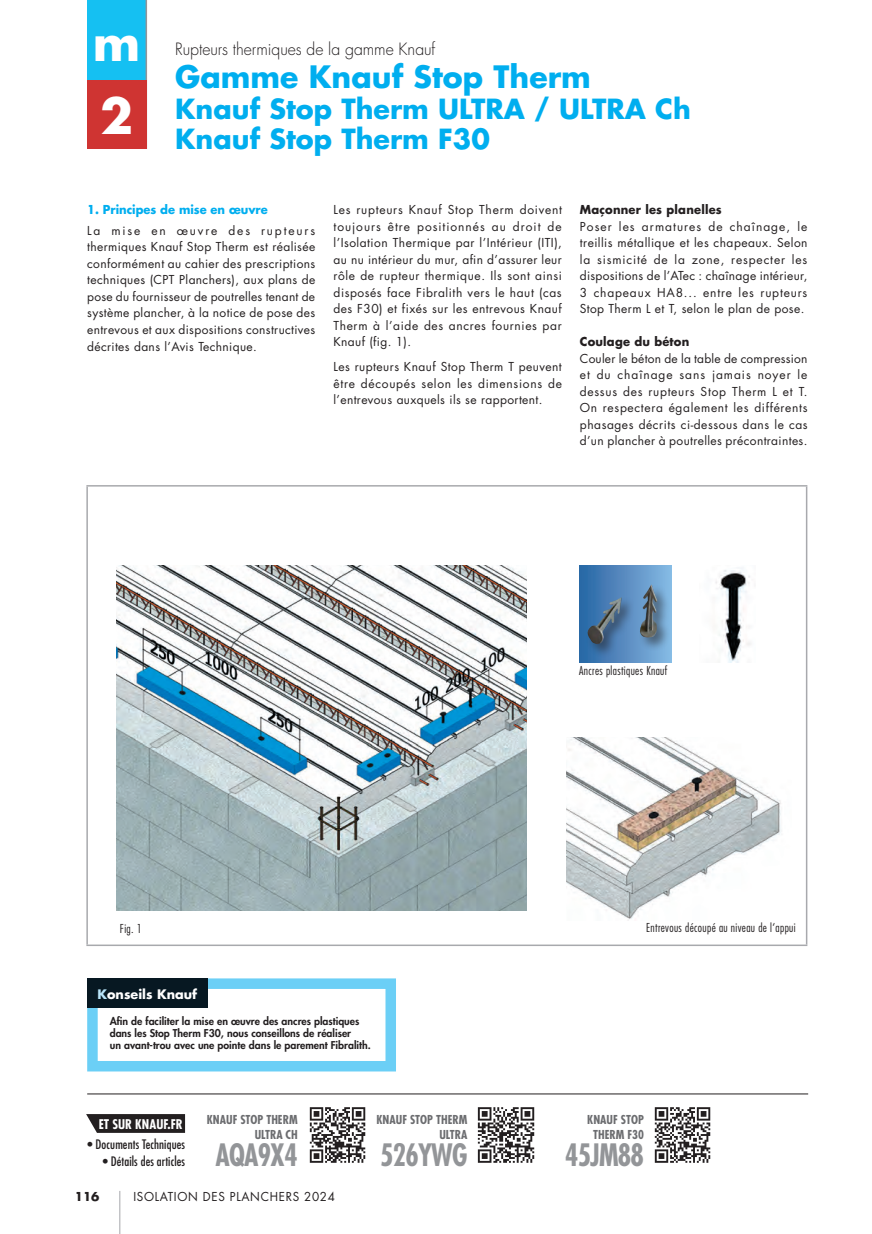
<style>
.page{position:relative;width:872px;height:1234px;background:#fff}
.page>*{position:absolute;margin:0;border:0;box-sizing:border-box;transform-origin:0 0}
.t1{font:700 48px/73.7px "Futura Std";color:#fff}
.t2{font:700 30px "Futura Std";color:#00aeef}
.t3{font:700 condensed 30px "Futura Std";letter-spacing:-.03em;color:#939598;scale:.91 1}
.t4{font:700 27px/29.5px "Futura Std";color:#00aeef}
.t5{font:300 16.5px "Futura Std";letter-spacing:-.005em;color:#231f20;scale:.96 1}
.t6{font:700 condensed 13.05px "Futura Std";color:#fff}
.t7{font:condensed 12.75px "Futura Std";letter-spacing:.01em;color:#231f20}
.t8{font:700 12.75px "Futura Std";color:#fff}
.t9{font:12px/16.5px "Futura Std";letter-spacing:.03em;color:#231f20;text-align:justify}
.t10{font:300 condensed 12px "Futura Std";letter-spacing:.03em;color:#231f20}
.t11{font:700 condensed 12px/15px "Futura Std";color:#6c6d70;text-align:right}
.t12{font:700 12px "Futura Std";letter-spacing:.015em;color:#231f20;scale:.96 1}
.t13{font:12px "Futura Std";letter-spacing:.06em;color:#231f20}
.t14{font:700 12px "Futura Std";letter-spacing:-.005em;color:#00aeef;scale:.96 1}
.t15{font:700 12px "Futura Std";letter-spacing:.015em;color:#231f20}
.t16{font:800 10.5px/12px "Futura Std";color:#231f20}
.s1{color:#b9e5fa}
</style>
<div class="page">
<div style="left:87px;top:0;width:59px;height:47px;background:#15c0f2"></div>
<div style="left:87px;top:13px;width:59px;height:68px;background:#15c0f2"></div>
<hr style="left:146px;top:0;width:1px;height:149px;background:#939598">
<hr style="left:119px;top:1190px;width:1px;height:43px;background:#bcbdc0">
<div style="left:87px;top:80px;width:59px;height:68px;background:#cf3432"></div>
<hr style="left:86px;top:485px;width:721px;height:1px;background:#a8a9ad">
<hr style="left:86px;top:486px;width:2px;height:458px;background:#a8a9ad">
<hr style="left:806px;top:486px;width:1px;height:458px;background:#a8a9ad">
<hr style="left:86px;top:944px;width:721px;height:1px;background:#a8a9ad">
<svg style="left:117px;top:565px;width:409px;height:345px"></svg>
<svg style="left:566px;top:737px;width:216px;height:184px"></svg>
<div style="left:579px;top:565px;width:92px;height:97px;background:linear-gradient(to right,#2864a2,#86b7e2)"></div>
<div style="left:585px;top:583px;width:86px;height:75px;background:#231f20;opacity:.5"></div>
<img style="left:602px;top:584px;width:57px;height:55px">
<svg style="left:715px;top:568px;width:36px;height:94px"></svg>
<div style="left:87px;top:978px;width:309px;height:93px;border:10px solid #6bcff6"></div>
<div style="left:87px;top:978px;width:120px;height:29px;background:#071822"></div>
<hr style="left:87px;top:1093px;width:721px;height:1px;background:#231f20">
<svg style="left:86px;top:1114px;width:99px;height:18px;background:#2f2b2c"></svg>
<img style="left:309px;top:1107px;width:57px;height:56px">
<img style="left:477px;top:1107px;width:58px;height:56px">
<img style="left:654px;top:1107px;width:57px;height:56px">
<h1 class="t1" style="left:93px;top:5px;width:49px">m<br>2</h1>
<h3 class="t5" style="left:175px;top:39px;width:272px">Rupteurs thermiques de la gamme Knauf</h3>
<h2 class="t2" style="left:175px;top:57px;width:417px">Gamme Knauf Stop Therm</h2>
<h3 class="t4" style="left:175px;top:94px;width:517px">Knauf Stop Therm ULTRA / ULTRA Ch<br>Knauf Stop Therm F30</h3>
<p class="t14" style="left:87px;top:202px;width:189px">1. Principes de mise en œuvre</p>
<p class="t9" style="left:87px;top:222px;width:230px">La mise en œuvre des rupteurs thermiques Knauf Stop Therm est réalisée conformément au cahier des prescriptions techniques (CPT Planchers), aux plans de pose du fournisseur de poutrelles tenant de système plancher, à la notice de pose des entrevous et aux dispositions constructives décrites dans l’Avis Technique.</p>
<p class="t9" style="left:333px;top:201px;width:230px">Les rupteurs Knauf Stop Therm doivent toujours être positionnés au droit de l’Isolation Thermique par l’Intérieur (ITI), au nu intérieur du mur, afin d’assurer leur rôle de rupteur thermique. Ils sont ainsi disposés face Fibralith vers le haut (cas des F30) et fixés sur les entrevous Knauf Therm à l’aide des ancres fournies par Knauf (fig. 1).</p>
<p class="t9" style="left:333px;top:358px;width:230px">Les rupteurs Knauf Stop Therm T peuvent être découpés selon les dimensions de l’entrevous auxquels ils se rapportent.</p>
<p class="t12" style="left:580px;top:202px;width:149px">Maçonner les planelles</p>
<p class="t9" style="left:580px;top:218px;width:229px">Poser les armatures de chaînage, le treillis métallique et les chapeaux. Selon la sismicité de la zone, respecter les dispositions de l’ATec : chaînage intérieur, 3 chapeaux HA8... entre les rupteurs Stop Therm L et T, selon le plan de pose.</p>
<p class="t12" style="left:580px;top:334px;width:116px">Coulage du béton</p>
<p class="t9" style="left:580px;top:350px;width:229px">Couler le béton de la table de compression et du chaînage sans jamais noyer le dessus des rupteurs Stop Therm L et T.<br>On respectera également les différents phasages décrits ci-dessous dans le cas d’un plancher à poutrelles précontraintes.</p>
<p class="t10" style="left:579px;top:663px;width:90px">Ancres plastiques Knauf</p>
<p class="t10" style="left:120px;top:921px;width:24px">Fig. 1</p>
<p class="t8" style="left:97px;top:985px;width:101px"><span class="s1">K</span>onseils Knauf</p>
<p class="t16" style="left:110px;top:1014px;width:262px">Afin de faciliter la mise en œuvre des ancres plastiques dans les Stop Therm F30, nous conseillons de réaliser<br>un avant-trou avec une pointe dans le parement Fibralith.</p>
<p class="t10" style="left:646px;top:920px;width:151px">Entrevous découpé au niveau de l‘appui</p>
<p class="t6" style="left:99px;top:1115px;width:86px">ET SUR KNAUF.FR</p>
<p class="t7" style="left:88px;top:1136px;width:99px">• Documents Techniques</p>
<p class="t7" style="left:103px;top:1153px;width:84px">• Détails des articles</p>
<p class="t11" style="left:207px;top:1111px;width:92px">KNAUF STOP THERM<br>ULTRA CH</p>
<h2 class="t3" style="left:215px;top:1135px;width:92px">AQA9X4</h2>
<p class="t15" style="left:75px;top:1187px;width:26px">116</p>
<p class="t13" style="left:133px;top:1188px;width:203px">ISOLATION DES PLANCHERS 2024</p>
<p class="t11" style="left:376px;top:1111px;width:92px">KNAUF STOP THERM<br>ULTRA</p>
<h2 class="t3" style="left:380px;top:1135px;width:97px">526YWG</h2>
<p class="t11" style="left:587px;top:1111px;width:58px;text-align:center">KNAUF STOP<br>THERM F30</p>
<h2 class="t3" style="left:565px;top:1135px;width:88px">45JM88</h2>
</div>
